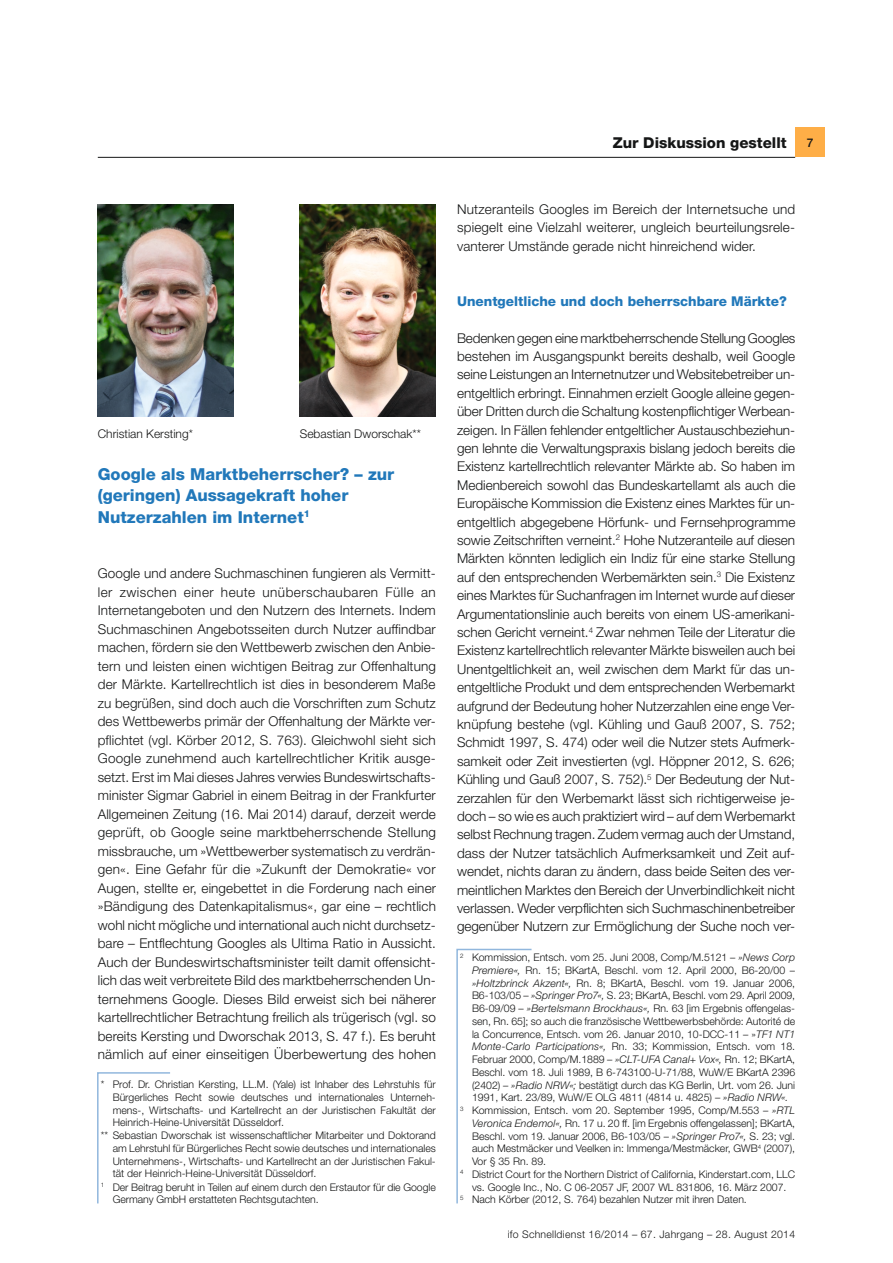
<style>
.page{position:relative;width:893px;height:1263px;background:#fff}
.page>*{position:absolute;margin:0;border:0;box-sizing:border-box;transform-origin:0 0}
.Überschrift_11_pt{font:800 16.5px/21.5px "Helvetica Neue LT Std";color:#2178ba}
.t1{font:800 15px "Helvetica Neue LT Std";color:#151616}
.Fliesstext{font:300 13.5px/18.5px "Helvetica Neue LT Std";letter-spacing:.005em;color:#151616;text-align:justify}
.Überschrift_9_pt{font:800 13.5px "Helvetica Neue LT Std";color:#2178ba}
.Autor-Foto{font:300 12px "Helvetica Neue LT Std";color:#151616}
.t2{font:500 12px "Helvetica Neue LT Std";color:#151616}
.Fussnote{font:300 10.5px/12.8px "Helvetica Neue LT Std";color:#151616;text-align:justify}
.Fussnote-2{font:300 10.5px "Helvetica Neue LT Std";letter-spacing:.025em;color:#151616}
.s1{font-style:italic}
</style>
<div class="page">
<hr style="left:98px;top:157px;width:697px;height:1px;background:#151616">
<div style="left:795px;top:128px;width:30px;height:29px;background:#feae47"></div>
<img style="left:98px;top:204px;width:136px;height:213px">
<img style="left:300px;top:204px;width:136px;height:213px">
<svg style="left:97px;top:1072px;width:73px;height:132px"></svg>
<svg style="left:456px;top:948px;width:76px;height:256px"></svg>
<p class="t1" style="left:613px;top:133px;width:175px">Zur Diskussion gestellt</p>
<p class="t2" style="left:807px;top:135px;width:8px">7</p>
<p class="Autor-Foto" style="left:98px;top:426px;width:97px">Christian Kersting*</p>
<p class="Autor-Foto" style="left:300px;top:427px;width:123px">Sebastian Dworschak**</p>
<p class="Überschrift_11_pt" style="left:98px;top:463px;width:298px">Google als Marktbeherrscher? – zur (geringen) Aussagekraft hoher<br>Nutzerzahlen im Internet<sup>1</sup></p>
<p class="Fliesstext" style="left:98px;top:564px;width:340px">Google und andere Suchmaschinen fungieren als Vermitt&shy;ler zwischen einer heute unüberschaubaren Fülle an Internetangeboten und den Nutzern des Internets. Indem Suchmaschinen Angebotsseiten durch Nutzer auffindbar machen, fördern sie den Wettbewerb zwischen den Anbie&shy;tern und leisten einen wichtigen Beitrag zur Offenhaltung der Märkte. Kartellrechtlich ist dies in besonderem Maße zu begrüßen, sind doch auch die Vorschriften zum Schutz des Wettbewerbs primär der Offenhaltung der Märkte ver&shy;pflichtet (vgl. Körber 2012, S. 763). Gleichwohl sieht sich Google zunehmend auch kartellrechtlicher Kritik ausge&shy;setzt. Erst im Mai dieses Jahres verwies Bundeswirtschafts&shy;minister Sigmar Gabriel in einem Beitrag in der Frankfurter Allgemeinen Zeitung (16. Mai 2014) darauf, derzeit werde geprüft, ob Google seine marktbeherrschende Stellung missbrauche, um »Wettbewerber systematisch zu verdrän&shy;gen«. Eine Gefahr für die »Zukunft der Demokratie« vor Augen, stellte er, eingebettet in die Forderung nach einer »Bändigung des Datenkapitalismus«, gar eine – rechtlich wohl nicht mögliche und international auch nicht durchsetz&shy;bare – Entflechtung Googles als Ultima Ratio in Aussicht.<br>Auch der Bundeswirtschaftsminister teilt damit offensicht&shy;lich das weit verbreitete Bild des marktbeherrschenden Un&shy;ternehmens Google. Dieses Bild erweist sich bei näherer kartellrechtlicher Betrachtung freilich als trügerisch (vgl. so bereits Kersting und Dworschak 2013, S. 47 f.). Es beruht nämlich auf einer einseitigen Überbewertung des hohen</p>
<p class="Fussnote" style="left:113px;top:1078px;width:325px;text-indent:-12px">* Prof. Dr. Christian Kersting, LL.M. (Yale) ist Inhaber des Lehrstuhls für Bürgerliches Recht sowie deutsches und internationales Unterneh&shy;mens-, Wirtschafts- und Kartellrecht an der Juristischen Fakultät der Heinrich-Heine-Universität Düsseldorf.</p>
<p class="Fussnote" style="left:113px;top:1129px;width:325px;text-indent:-12px">** Sebastian Dworschak ist wissenschaftlicher Mitarbeiter und Doktorand am Lehrstuhl für Bürgerliches Recht sowie deutsches und internationales Unternehmens-, Wirtschafts- und Kartellrecht an der Juristischen Fakul&shy;tät der Heinrich-Heine-Universität Düsseldorf.</p>
<p class="Fussnote" style="left:113px;top:1180px;width:325px;text-indent:-12px"><sup>1</sup> Der Beitrag beruht in Teilen auf einem durch den Erstautor für die Google<br>Germany GmbH erstatteten Rechtsgutachten.</p>
<p class="Fliesstext" style="left:457px;top:199px;width:340px">Nutzeranteils Googles im Bereich der Internetsuche und spiegelt eine Vielzahl weiterer, ungleich beurteilungsrele&shy;vanterer Umstände gerade nicht hinreichend wider.</p>
<p class="Überschrift_9_pt" style="left:457px;top:293px;width:331px">Unentgeltliche und doch beherrschbare Märkte?</p>
<p class="Fliesstext" style="left:457px;top:328px;width:340px">Bedenken gegen eine marktbeherrschende Stellung Googles bestehen im Ausgangspunkt bereits deshalb, weil Google seine Leistungen an Internetnutzer und Websitebetreiber un&shy;entgeltlich erbringt. Einnahmen erzielt Google alleine gegen&shy;über Dritten durch die Schaltung kostenpflichtiger Werbean&shy;zeigen. In Fällen fehlender entgeltlicher Austauschbeziehun&shy;gen lehnte die Verwaltungspraxis bislang jedoch bereits die Existenz kartellrechtlich relevanter Märkte ab. So haben im Medienbereich sowohl das Bundeskartellamt als auch die Europäische Kommission die Existenz eines Marktes für un&shy;entgeltlich abgegebene Hörfunk- und Fernsehprogramme sowie Zeitschriften verneint.<sup>2</sup> Hohe Nutzeranteile auf diesen Märkten könnten lediglich ein Indiz für eine starke Stellung auf den entsprechenden Werbemärkten sein.<sup>3</sup> Die Existenz eines Marktes für Suchanfragen im Internet wurde auf dieser Argumentationslinie auch bereits von einem US-amerikani&shy;schen Gericht verneint.<sup>4</sup> Zwar nehmen Teile der Literatur die Existenz kartellrechtlich relevanter Märkte bisweilen auch bei Unentgeltlichkeit an, weil zwischen dem Markt für das un&shy;entgeltliche Produkt und dem entsprechenden Werbemarkt aufgrund der Bedeutung hoher Nutzerzahlen eine enge Ver&shy;knüpfung bestehe (vgl. Kühling und Gauß 2007, S. 752; Schmidt 1997, S. 474) oder weil die Nutzer stets Aufmerk&shy;samkeit oder Zeit investierten (vgl. Höppner 2012, S. 626; Kühling und Gauß 2007, S. 752).<sup>5</sup> Der Bedeutung der Nut&shy;zerzahlen für den Werbemarkt lässt sich richtigerweise je&shy;doch – so wie es auch praktiziert wird – auf dem Werbemarkt selbst Rechnung tragen. Zudem vermag auch der Umstand, dass der Nutzer tatsächlich Aufmerksamkeit und Zeit auf&shy;wendet, nichts daran zu ändern, dass beide Seiten des ver&shy;meintlichen Marktes den Bereich der Unverbindlichkeit nicht verlassen. Weder verpflichten sich Suchmaschinenbetreiber gegenüber Nutzern zur Ermöglichung der Suche noch ver-</p>
<p class="Fussnote" style="left:472px;top:951px;width:325px;text-indent:-12px"><sup>2</sup> Kommission, Entsch. vom 25. Juni 2008, Comp/M.5121 – <span class="s1">»News Corp Premiere«,</span> Rn. 15; BKartA, Beschl. vom 12. April 2000, B6-20/00 – <span class="s1">»Holtzbrinck Akzent«,</span> Rn. 8; BKartA, Beschl. vom 19. Januar 2006, B6-103/05 – <span class="s1">»Springer Pro7«,</span> S. 23; BKartA, Beschl. vom 29. April 2009, B6-09/09 – <span class="s1">»Bertelsmann Brockhaus«,</span> Rn. 63 [im Ergebnis offengelas&shy;sen, Rn. 65]; so auch die französische Wettbewerbsbehörde: Autorité de la Concurrence, Entsch. vom 26. Januar 2010, 10-DCC-11 – »<span class="s1">TF1 NT1<br>Monte-Carlo Participations«,</span> Rn. 33; Kommission, Entsch. vom 18.<br>Februar 2000, Comp/M.1889 – <span class="s1">»CLT-UFA Canal+ Vox«,</span> Rn. 12; BKartA, Beschl. vom 18. Juli 1989, B 6-743100-U-71/88, WuW/E BKartA 2396 (2402) – <span class="s1">»Radio NRW«;</span> bestätigt durch das KG Berlin, Urt. vom 26. Juni 1991, Kart. 23/89, WuW/E OLG 4811 (4814 u. 4825) – <span class="s1">»Radio NRW«.</span></p>
<p class="Fussnote" style="left:472px;top:1104px;width:325px;text-indent:-12px"><sup>3</sup> Kommission, Entsch. vom 20. September 1995, Comp/M.553 – <span class="s1">»RTL Veronica Endemol«,</span> Rn. 17 u. 20 ff. [im Ergebnis offengelassen]; BKartA, Beschl. vom 19. Januar 2006, B6-103/05 – <span class="s1">»Springer Pro7«,</span> S. 23; vgl. auch Mestmäcker und Veelken in: Immenga/Mestmäcker, GWB<sup>4</sup> (2007), Vor § 35 Rn. 89.</p>
<p class="Fussnote" style="left:460px;top:1167px;width:337px;text-align:center"><sup>4</sup> District Court for the Northern District of California, Kinderstart.com, LLC vs. Google Inc., No. C 06-2057 JF, 2007 WL 831806, 16. März 2007.</p>
<p class="Fussnote" style="left:460px;top:1193px;width:288px"><sup>5</sup> Nach Körber (2012, S. 764) bezahlen Nutzer mit ihren Daten.</p>
<p class="Fussnote-2" style="left:508px;top:1228px;width:289px">ifo Schnelldienst 16/2014 – 67. Jahrgang – 28. August 2014</p>
</div>
